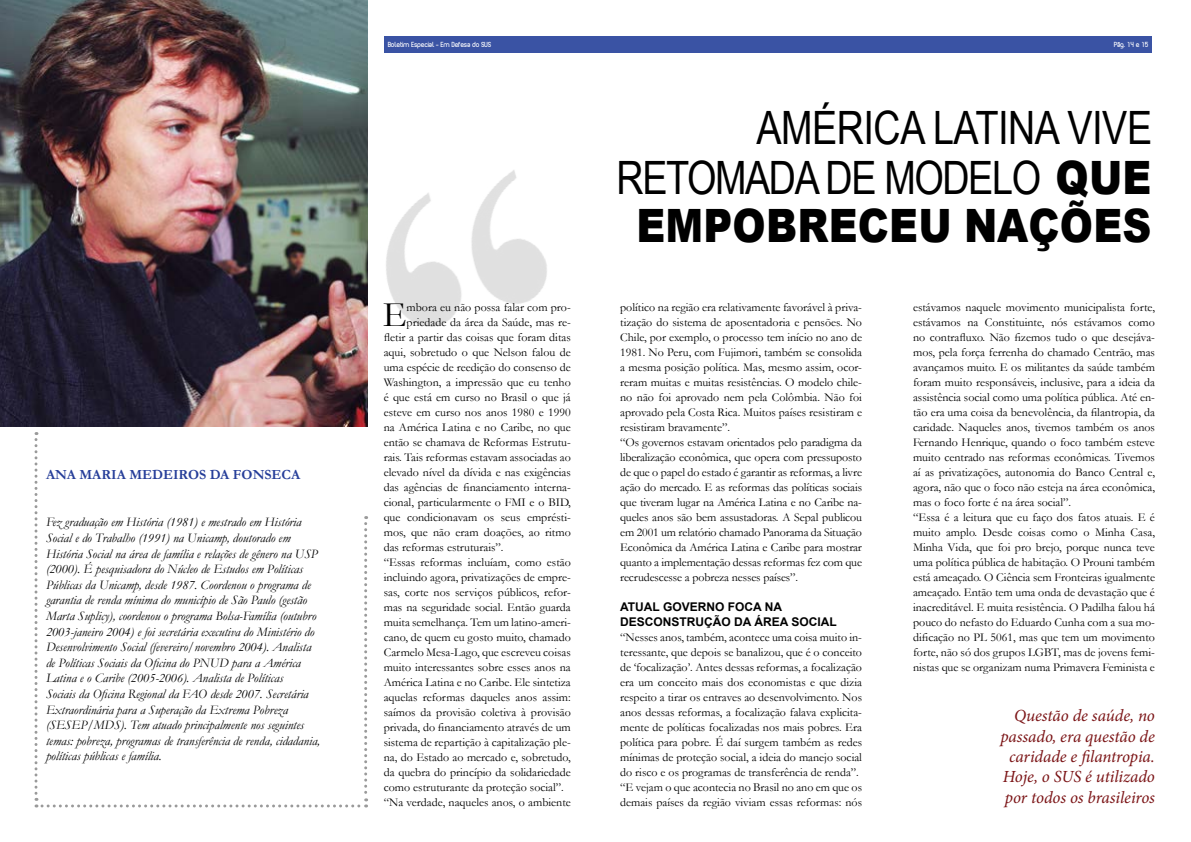
<style>
.page{position:relative;width:1191px;height:842px;background:#fff}
.page>*{position:absolute;margin:0;border:0;box-sizing:border-box;transform-origin:0 0}
.t1{font:46px/50px "Arial Narrow";letter-spacing:-.03em;color:#000;text-align:right}
.t2{font:900 46px "Arial";letter-spacing:.005em;color:#000;scale:.87 1}
.t3{font:36.1px "Garamond";color:#000}
.t4{font:italic 17px/20.4px "Minion Pro";letter-spacing:-.005em;color:#7b1416;text-align:right}
.t5{font:700 14px "Garamond";color:#263e99}
.t6{font:italic 13px/15.6px "Garamond";color:#000}
.t7{font:12px/15px "Garamond";color:#000}
.t8{font:700 12px/15px "Arial";color:#000}
.t9{font:7px "Planet Estyle";color:#fff;scale:.9 1}
.s1{font-family:"Arial";font-weight:900}
</style>
<div class="page">
<img style="left:367px;top:141px;width:180px;height:208px">
<div style="left:384px;top:36px;width:768px;height:16px;background:#3a53a4"></div>
<svg style="left:34px;top:432px;width:333px;height:375px"></svg>
<img style="left:0;top:0;width:367px;height:427px">
<p class="t5" style="left:46px;top:465px;width:256px">ANA MARIA MEDEIROS DA FONSECA</p>
<p class="t6" style="left:46px;top:514px;width:276px">Fez graduação em História (1981) e mestrado em História Social e do Trabalho (1991) na Unicamp, doutorado em História Social na área de família e relações de gênero na USP (2000). É pesquisadora do Núcleo de Estudos em Políticas Públicas da Unicamp, desde 1987. Coordenou o programa de garantia de renda mínima do município de São Paulo (gestão Marta Suplicy), coordenou o programa Bolsa-Família (outubro 2003-janeiro 2004) e foi secretária executiva do Ministério do Desenvolvimento Social (fevereiro/novembro 2004). Analista de Políticas Sociais da Oficina do PNUD para a América Latina e o Caribe (2005-2006). Analista de Políticas<br>Sociais da Oficina Regional da FAO desde 2007. Secretária Extraordinária para a Superação da Extrema Pobreza (SESEP/MDS). Tem atuado principalmente nos seguintes temas: pobreza, programas de transferência de renda, cidadania, políticas públicas e família.</p>
<p class="t9" style="left:388px;top:40px;width:116px">Boletim Especial - Em Defesa do SUS</p>
<h2 class="t3" style="left:383px;top:291px;width:25px">E</h2>
<p class="t7" style="left:406px;top:300px;width:166px">mbora eu não possa falar com pro-</p>
<p class="t7" style="left:406px;top:315px;width:166px">priedade da área da Saúde, mas re-</p>
<p class="t7" style="left:384px;top:330px;width:188px">fletir a partir das coisas que foram ditas</p>
<p class="t7" style="left:384px;top:345px;width:188px">aqui, sobretudo o que Nelson falou de</p>
<p class="t7" style="left:384px;top:360px;width:188px">uma espécie de reedição do consenso de</p>
<p class="t7" style="left:384px;top:375px;width:188px">Washington, a impressão que eu tenho</p>
<p class="t7" style="left:384px;top:390px;width:188px">é que está em curso no Brasil o que já</p>
<p class="t7" style="left:384px;top:405px;width:188px">esteve em curso nos anos 1980 e 1990</p>
<p class="t7" style="left:384px;top:420px;width:188px">na América Latina e no Caribe, no que</p>
<p class="t7" style="left:384px;top:435px;width:188px">então se chamava de Reformas Estrutu-</p>
<p class="t7" style="left:384px;top:450px;width:188px">rais. Tais reformas estavam associadas ao</p>
<p class="t7" style="left:384px;top:465px;width:188px">elevado nível da dívida e nas exigências</p>
<p class="t7" style="left:384px;top:480px;width:188px">das agências de financiamento interna-</p>
<p class="t7" style="left:384px;top:495px;width:188px">cional, particularmente o FMI e o BID,</p>
<p class="t7" style="left:384px;top:510px;width:188px">que condicionavam os seus emprésti-</p>
<p class="t7" style="left:384px;top:525px;width:188px">mos, que não eram doações, ao ritmo</p>
<p class="t7" style="left:384px;top:540px;width:121px">das reformas estruturais”.</p>
<p class="t7" style="left:384px;top:555px;width:188px">“Essas reformas incluíam, como estão</p>
<p class="t7" style="left:384px;top:570px;width:188px">incluindo agora, privatizações de empre-</p>
<p class="t7" style="left:384px;top:585px;width:188px">sas, corte nos serviços públicos, refor-</p>
<p class="t7" style="left:384px;top:600px;width:188px">mas na seguridade social. Então guarda</p>
<p class="t7" style="left:384px;top:615px;width:188px">muita semelhança. Tem um latino-ameri-</p>
<p class="t7" style="left:384px;top:630px;width:188px">cano, de quem eu gosto muito, chamado</p>
<p class="t7" style="left:384px;top:645px;width:188px">Carmelo Mesa-Lago, que escreveu coisas</p>
<p class="t7" style="left:384px;top:660px;width:188px">muito interessantes sobre esses anos na</p>
<p class="t7" style="left:384px;top:675px;width:188px">América Latina e no Caribe. Ele sintetiza</p>
<p class="t7" style="left:384px;top:690px;width:188px">aquelas reformas daqueles anos assim:</p>
<p class="t7" style="left:384px;top:705px;width:188px">saímos da provisão coletiva à provisão</p>
<p class="t7" style="left:384px;top:720px;width:188px">privada, do financiamento através de um</p>
<p class="t7" style="left:384px;top:735px;width:188px">sistema de repartição à capitalização ple-</p>
<p class="t7" style="left:384px;top:750px;width:188px">na, do Estado ao mercado e, sobretudo,</p>
<p class="t7" style="left:384px;top:765px;width:188px">da quebra do princípio da solidariedade</p>
<p class="t7" style="left:384px;top:780px;width:182px">como estruturante da proteção social”.</p>
<p class="t7" style="left:384px;top:795px;width:188px">“Na verdade, naqueles anos, o ambiente</p>
<p class="t9" style="left:1114px;top:40px;width:40px">Pág. 14 e 15</p>
<h1 class="t1" style="left:616px;top:101px;width:537px">AMÉRICA LATINA VIVE<br>RETOMADA DE MODELO <span class="s1">QUE</span></h1>
<h1 class="t2" style="left:636px;top:192px;width:593px">EMPOBRECEU NAÇÕES</h1>
<p class="t7" style="left:620px;top:300px;width:243px">político na região era relativamente favorável à priva&shy;tização do sistema de aposentadoria e pensões. No Chile, por exemplo, o processo tem início no ano de 1981. No Peru, com Fujimori, também se consolida a mesma posição política. Mas, mesmo assim, ocor&shy;reram muitas e muitas resistências. O modelo chile&shy;no não foi aprovado nem pela Colômbia. Não foi aprovado pela Costa Rica. Muitos países resistiram e resistiram bravamente”.<br>“Os governos estavam orientados pelo paradigma da liberalização econômica, que opera com pressuposto de que o papel do estado é garantir as reformas, a livre ação do mercado. E as reformas das políticas sociais que tiveram lugar na América Latina e no Caribe na&shy;queles anos são bem assustadoras. A Sepal publicou em 2001 um relatório chamado Panorama da Situação Econômica da América Latina e Caribe para mostrar quanto a implementação dessas reformas fez com que recrudescesse a pobreza nesses países”.</p>
<p class="t8" style="left:620px;top:600px;width:218px">ATUAL GOVERNO FOCA NA<br>DESCONSTRUÇÃO DA ÁREA SOCIAL</p>
<p class="t7" style="left:620px;top:630px;width:243px">“Nesses anos, também, acontece uma coisa muito in&shy;teressante, que depois se banalizou, que é o conceito de ‘focalização’. Antes dessas reformas, a focalização era um conceito mais dos economistas e que dizia respeito a tirar os entraves ao desenvolvimento. Nos anos dessas reformas, a focalização falava explicita&shy;mente de políticas focalizadas nos mais pobres. Era política para pobre. É daí surgem também as redes mínimas de proteção social, a ideia do manejo social do risco e os programas de transferência de renda”. “E vejam o que acontecia no Brasil no ano em que os demais países da região viviam essas reformas: nós</p>
<p class="t7" style="left:913px;top:300px;width:243px">estávamos naquele movimento municipalista forte, estávamos na Constituinte, nós estávamos como no contrafluxo. Não fizemos tudo o que desejáva&shy;mos, pela força ferrenha do chamado Centrão, mas avançamos muito. E os militantes da saúde também foram muito responsáveis, inclusive, para a ideia da assistência social como uma política pública. Até en&shy;tão era uma coisa da benevolência, da filantropia, da caridade. Naqueles anos, tivemos também os anos Fernando Henrique, quando o foco também esteve muito centrado nas reformas econômicas. Tivemos aí as privatizações, autonomia do Banco Central e, agora, não que o foco não esteja na área econômica, mas o foco forte é na área social”.<br>“Essa é a leitura que eu faço dos fatos atuais. E é muito amplo. Desde coisas como o Minha Casa, Minha Vida, que foi pro brejo, porque nunca teve uma política pública de habitação. O Prouni também está ameaçado. O Ciência sem Fronteiras igualmente ameaçado. Então tem uma onda de devastação que é inacreditável. E muita resistência. O Padilha falou há pouco do nefasto do Eduardo Cunha com a sua mo&shy;dificação no PL 5061, mas que tem um movimento forte, não só dos grupos LGBT, mas de jovens femi&shy;nistas que se organizam numa Primavera Feminista e</p>
<h3 class="t4" style="left:1000px;top:705px;width:156px">Questão de saúde, no passado, era questão de caridade e filantropia.<br>Hoje, o SUS é utilizado por todos os brasileiros</h3>
</div>
